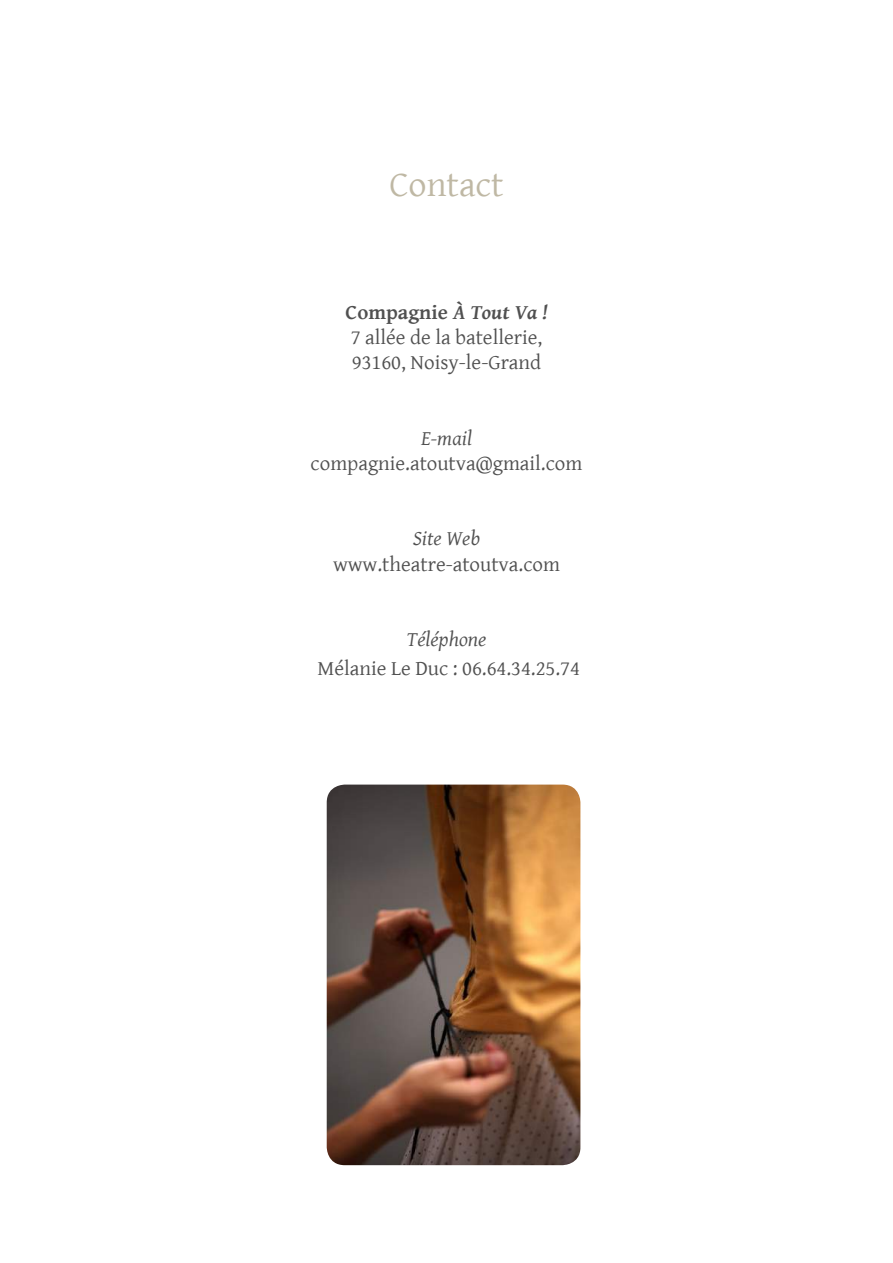
<style>
.page{position:relative;width:893px;height:1263px;background:#fff}
.page>*{position:absolute;margin:0;border:0;box-sizing:border-box;transform-origin:0 0}
.t1{font:36px "Gentium Basic";color:#bfb8a4}
.t2{font:21px/25.2px "Gentium Basic";color:#505050}
.t3{font:italic 21px "Gentium Basic";color:#505050}
.s1{font-weight:700}
.s2{font-weight:700;font-style:italic}
</style>
<div class="page">
<img style="left:327px;top:784px;width:253px;height:381px">
<h1 class="t1" style="left:389px;top:158px;width:116px">Contact</h1>
<p class="t2" style="left:346px;top:299px;width:203px"><span class="s1">Compagnie</span> <span class="s2">À Tout Va !<br></span>7 allée de la batellerie,<br>93160, Noisy-le-Grand</p>
<p class="t3" style="left:421px;top:422px;width:52px">E-mail</p>
<p class="t2" style="left:311px;top:450px;width:273px">compagnie.atoutva@gmail.com</p>
<p class="t3" style="left:413px;top:523px;width:69px">Site Web</p>
<p class="t2" style="left:333px;top:551px;width:228px">www.theatre-atoutva.com</p>
<p class="t3" style="left:406px;top:624px;width:82px">Téléphone</p>
<p class="t2" style="left:318px;top:655px;width:264px">Mélanie Le Duc : 06.64.34.25.74</p>
</div>
